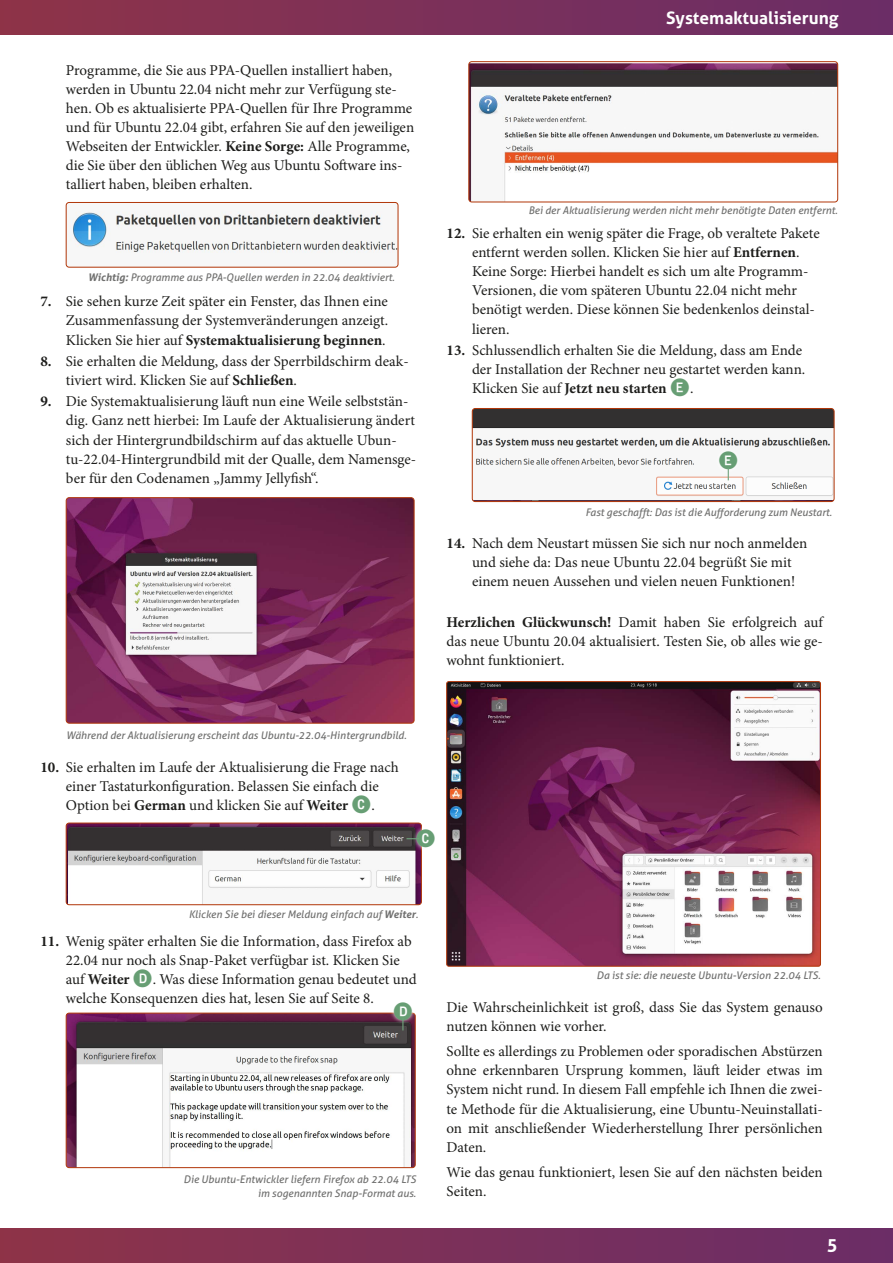
<style>
.page{position:relative;width:893px;height:1263px;background:#fff}
.page>*{position:absolute;margin:0;border:0;box-sizing:border-box;transform-origin:0 0}
.t1{font:700 24px "Fyra Alpha Circle";color:#679e74}
.t2{font:700 18px "Aller";color:#fff}
.t3{font:700 17.25px "Aller";color:#fff}
.t4{font:15px/19.2px "Minion Pro";color:#1d1d1b}
.t5{font:italic 10.5px/13.5px "Aller";color:#70706f;text-align:right}
.s1{font-weight:700}
.s2{font-family:"Fyra Alpha Circle";font-weight:700;font-size:24px;color:#679e74}
</style>
<div class="page">
<div style="left:0;top:1229px;width:893px;height:34px;background:linear-gradient(to right,#8e3349,#6a2d68)"></div>
<div style="left:0;top:0;width:893px;height:34px;background:linear-gradient(to right,#8e3349,#6a2d68)"></div>
<img style="left:66px;top:202px;width:332px;height:65px">
<div style="left:66px;top:202px;width:332px;height:65px;border:1px solid #b13608;border-radius:3px"></div>
<img style="left:66px;top:499px;width:348px;height:224px">
<div style="left:66px;top:497px;width:348px;height:226px;border:1px solid #b13608;border-radius:3px"></div>
<img style="left:66px;top:823px;width:354px;height:82px">
<div style="left:66px;top:823px;width:356px;height:82px;border:1px solid #b13608;border-radius:3px"></div>
<img style="left:66px;top:1013px;width:347px;height:153px">
<div style="left:66px;top:1013px;width:349px;height:155px;border:1px solid #b13608;border-radius:3px"></div>
<img style="left:474px;top:408px;width:360px;height:94px">
<div style="left:472px;top:408px;width:362px;height:94px;border:1px solid #b13608;border-radius:3px"></div>
<img style="left:469px;top:63px;width:369px;height:139px">
<div style="left:469px;top:61px;width:369px;height:141px;border:1px solid #b13608;border-radius:3px"></div>
<svg style="left:389px;top:1012px;width:27px;height:12px"></svg>
<svg style="left:402px;top:1018px;width:1px;height:12px"></svg>
<div style="left:715px;top:447px;width:27px;height:27px;background:#fff"></div>
<svg style="left:728px;top:468px;width:1px;height:12px"></svg>
<img style="left:448px;top:683px;width:371px;height:281px">
<div style="left:446px;top:681px;width:375px;height:285px;border:1px solid #b13608;border-radius:2px"></div>
<svg style="left:412px;top:825px;width:10px;height:27px"></svg>
<svg style="left:406px;top:838px;width:13px;height:1px"></svg>
<p class="t4" style="left:66px;top:60px;width:350px">Programme, die Sie aus PPA-Quellen installiert haben, werden in Ubuntu 22.04 nicht mehr zur Verfügung ste&shy;hen. Ob es aktualisierte PPA-Quellen für Ihre Programme und für Ubuntu 22.04 gibt, erfahren Sie auf den jeweiligen Webseiten der Entwickler. <span class="s1">Keine Sorge:</span> Alle Programme, die Sie über den üblichen Weg aus Ubuntu Software ins&shy;talliert haben, bleiben erhalten.</p>
<p class="t5" style="left:88px;top:271px;width:308px"><span class="s1">Wichtig:</span> Programme aus PPA-Quellen werden in 22.04 deaktiviert.</p>
<p class="t4" style="left:66px;top:292px;width:324px;text-align:justify;text-indent:-26px"><span class="s1">7.</span> Sie sehen kurze Zeit später ein Fenster, das Ihnen eine Zusammenfassung der Systemveränderungen anzeigt.<br>Klicken Sie hier auf <span class="s1">Systemaktualisierung beginnen</span>.</p>
<p class="t4" style="left:66px;top:351px;width:344px;text-indent:-26px"><span class="s1">8.</span> Sie erhalten die Meldung, dass der Sperrbildschirm deak&shy;tiviert wird. Klicken Sie auf <span class="s1">Schließen</span>.</p>
<p class="t4" style="left:66px;top:392px;width:352px;text-indent:-26px"><span class="s1">9.</span> Die Systemaktualisierung läuft nun eine Weile selbststän&shy;dig. Ganz nett hierbei: Im Laufe der Aktualisierung ändert sich der Hintergrundbildschirm auf das aktuelle Ubun&shy;tu-22.04-Hintergrundbild mit der Qualle, dem Namensge&shy;ber für den Codenamen „Jammy Jellyfish“.</p>
<p class="t3" style="left:666px;top:7px;width:174px">Systemaktualisierung</p>
<p class="t5" style="left:528px;top:204px;width:311px">Bei der Aktualisierung werden nicht mehr benötigte Daten entfernt.</p>
<p class="t4" style="left:472px;top:224px;width:349px;text-indent:-26px"><span class="s1">12.</span> Sie erhalten ein wenig später die Frage, ob veraltete Pakete entfernt werden sollen. Klicken Sie hier auf <span class="s1">Entfernen</span>.<br>Keine Sorge: Hierbei handelt es sich um alte Programm-Versionen, die vom späteren Ubuntu 22.04 nicht mehr benötigt werden. Diese können Sie bedenkenlos deinstal&shy;lieren.</p>
<p class="t4" style="left:472px;top:340px;width:335px;text-indent:-26px"><span class="s1">13.</span> Schlussendlich erhalten Sie die Meldung, dass am Ende der Installation der Rechner neu gestartet werden kann.<br>Klicken Sie auf <span class="s1">Jetzt neu starten</span> <span class="s2">E</span>.</p>
<h1 class="t1" style="left:719px;top:447px;width:21px">E</h1>
<p class="t5" style="left:585px;top:505px;width:248px">Fast geschafft: Das ist die Aufforderung zum Neustart.</p>
<p class="t4" style="left:472px;top:534px;width:337px;text-indent:-26px"><span class="s1">14.</span> Nach dem Neustart müssen Sie sich nur noch anmelden und siehe da: Das neue Ubuntu 22.04 begrüßt Sie mit einem neuen Aussehen und vielen neuen Funktionen!</p>
<p class="t4" style="left:446px;top:612px;width:378px;text-align:justify"><span class="s1">Herzlichen Glückwunsch!</span> Damit haben Sie erfolgreich auf das neue Ubuntu 20.04 aktualisiert. Testen Sie, ob alles wie ge&shy;wohnt funktioniert.</p>
<p class="t5" style="left:66px;top:728px;width:342px">Während der Aktualisierung erscheint das Ubuntu-22.04-Hintergrundbild.</p>
<p class="t4" style="left:40px;top:757px;width:360px;text-align:center"><span class="s1">10.</span> Sie erhalten im Laufe der Aktualisierung die Frage nach einer Tastaturkonfiguration. Belassen Sie einfach die<br>Option bei <span class="s1">German</span> und klicken Sie auf <span class="s1">Weiter</span> <span class="s2">C</span>.</p>
<h1 class="t1" style="left:416px;top:825px;width:21px">C</h1>
<p class="t5" style="left:189px;top:907px;width:231px">Klicken Sie bei dieser Meldung einfach auf <span class="s1">Weiter</span>.</p>
<p class="t4" style="left:66px;top:932px;width:352px;text-indent:-26px"><span class="s1">11.</span> Wenig später erhalten Sie die Information, dass Firefox ab 22.04 nur noch als Snap-Paket verfügbar ist. Klicken Sie auf <span class="s1">Weiter</span> <span class="s2">D</span>. Was diese Information genau bedeutet und welche Konsequenzen dies hat, lesen Sie auf Seite 8.</p>
<h1 class="t1" style="left:393px;top:997px;width:21px">D</h1>
<p class="t5" style="left:184px;top:1172px;width:234px">Die Ubuntu-Entwickler liefern Firefox ab 22.04 LTS im sogenannten Snap-Format aus.</p>
<p class="t5" style="left:597px;top:968px;width:226px">Da ist sie: die neueste Ubuntu-Version 22.04 LTS.</p>
<p class="t4" style="left:446px;top:997px;width:378px">Die Wahrscheinlichkeit ist groß, dass Sie das System genauso nutzen können wie vorher.</p>
<p class="t4" style="left:446px;top:1042px;width:378px;text-align:justify">Sollte es allerdings zu Problemen oder sporadischen Abstürzen ohne erkennbaren Ursprung kommen, läuft leider etwas im System nicht rund. In diesem Fall empfehle ich Ihnen die zwei&shy;te Methode für die Aktualisierung, eine Ubuntu-Neuinstallati&shy;on mit anschließender Wiederherstellung Ihrer persönlichen Daten.</p>
<p class="t4" style="left:446px;top:1163px;width:378px">Wie das genau funktioniert, lesen Sie auf den nächsten beiden<br>Seiten.</p>
<p class="t2" style="left:827px;top:1235px;width:12px">5</p>
</div>
